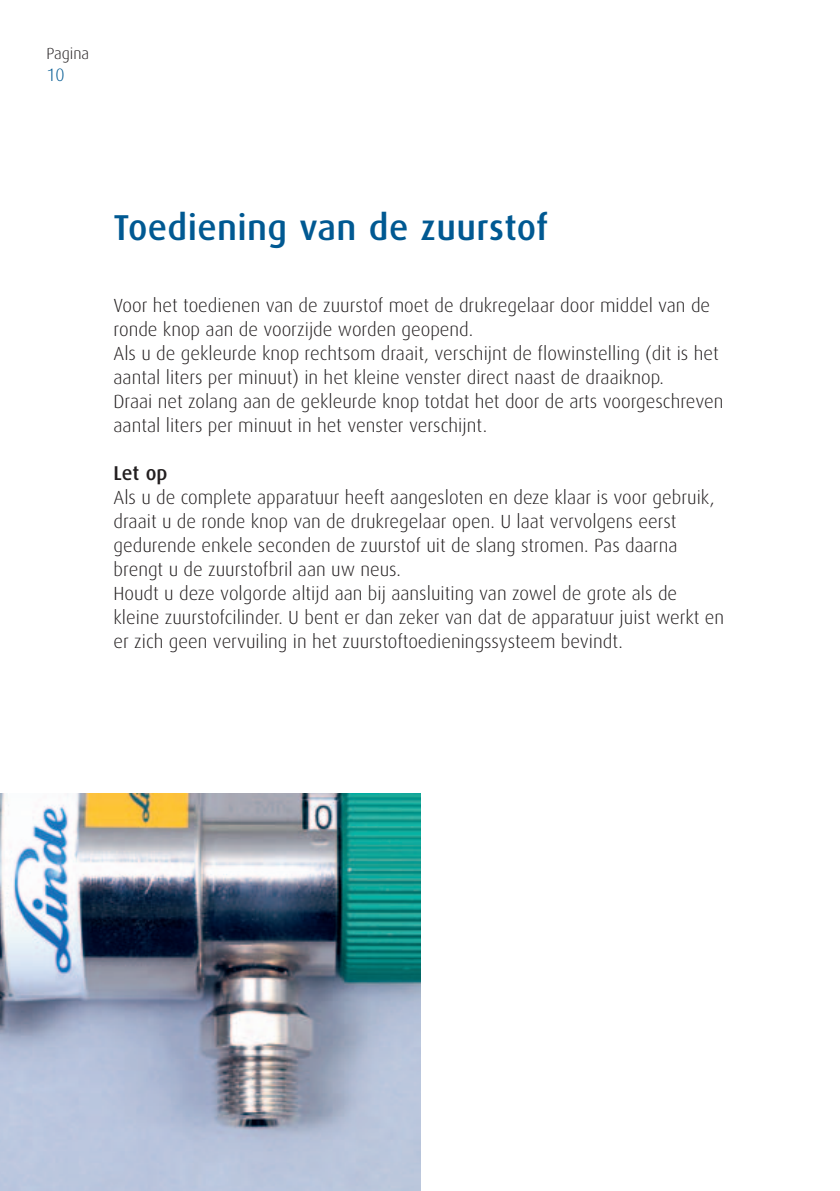
<style>
.page{position:relative;width:840px;height:1191px;background:#fff}
.page>*{position:absolute;margin:0;border:0;box-sizing:border-box;transform-origin:0 0}
.t1{font:500 36px "Linde Dax OT";letter-spacing:.01em;color:#005992}
.t2{font:500 20px "Linde Dax OT";color:#231f20}
.t3{font:19px/24px "Dax Kompas";color:#231f20}
.t4{font:18px "Dax Kompas";color:#005992}
.t5{font:16px "Dax Kompas";color:#231f20}
</style>
<div class="page">
<img style="left:0;top:793px;width:420px;height:398px">
<p class="t5" style="left:46px;top:45px;width:44px">Pagina</p>
<p class="t4" style="left:46px;top:64px;width:20px">10</p>
<h1 class="t1" style="left:113px;top:204px;width:436px">Toediening van de zuurstof</h1>
<p class="t3" style="left:113px;top:294px;width:611px">Voor het toedienen van de zuurstof moet de drukregelaar door middel van de ronde knop aan de voorzijde worden geopend.<br>Als u de gekleurde knop rechtsom draait, verschijnt de flowinstelling (dit is het aantal liters per minuut) in het kleine venster direct naast de draaiknop.<br>Draai net zolang aan de gekleurde knop totdat het door de arts voorgeschreven aantal liters per minuut in het venster verschijnt.</p>
<p class="t2" style="left:113px;top:460px;width:55px">Let op</p>
<p class="t3" style="left:113px;top:486px;width:612px">Als u de complete apparatuur heeft aangesloten en deze klaar is voor gebruik, draait u de ronde knop van de drukregelaar open. U laat vervolgens eerst gedurende enkele seconden de zuurstof uit de slang stromen. Pas daarna brengt u de zuurstofbril aan uw neus.<br>Houdt u deze volgorde altijd aan bij aansluiting van zowel de grote als de kleine zuurstofcilinder. U bent er dan zeker van dat de apparatuur juist werkt en er zich geen vervuiling in het zuurstoftoedieningssysteem bevindt.</p>
</div>
